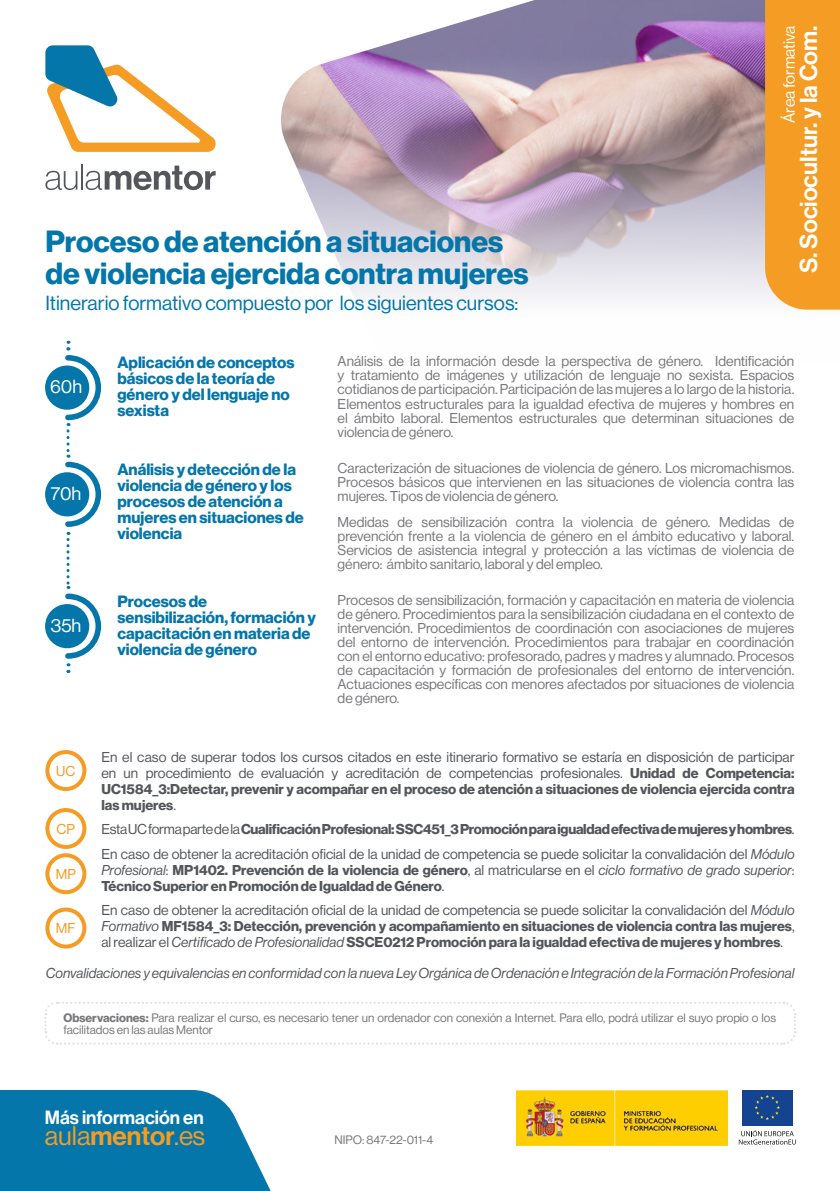
<style>
.page{position:relative;width:840px;height:1191px;background:#fff}
.page>*{position:absolute;margin:0;border:0;box-sizing:border-box;transform-origin:0 0}
.t1{font:700 30px/32px "Neue Haas Display";color:#0476aa}
.t2{font:26.4px "Neue Haas Display";color:#f59c24}
.t3{font:24px "Neue Haas Display Mediu";color:#fff}
.t4{font:20px "Neue Haas Display";color:#0476aa}
.t5{font:18.8px "Neue Haas Display Mediu";color:#fff}
.t6{font:18.6px "Neue Haas Display";color:#fff}
.t7{font:700 16px/16px "Neue Haas Display";color:#0476aa}
.t8{font:16px "Neue Haas Display";color:#fff}
.t9{font:14px/14px "Neue Haas Display";color:#78777b;text-align:justify}
.t10{font:14px/16px "Neue Haas Display";color:#53565a;text-align:justify}
.t11{font:700 14px/16px "Neue Haas Display";color:#53565a}
.t12{font:italic 14px "Neue Haas Display";color:#53565a}
.t13{font:14px "Neue Haas Display";color:#f59c24}
.t14{font:12px/12px "Neue Haas Display";color:#78777b}
.s1{font-weight:700}
.s2{font-style:italic}
.s3{font-weight:400;font-style:italic}
.s4{font-weight:400}
.s5{font-family:"Neue Haas Display Mediu"}
</style>
<div class="page">
<svg style="left:0;top:1090px;width:271px;height:101px;background:#1c83b2"></svg>
<svg style="left:45px;top:171px;width:32px;height:19px"></svg>
<hr style="left:81px;top:164px;width:2px;height:26px;background:#53565a">
<svg style="left:85px;top:166px;width:130px;height:24px"></svg>
<svg style="left:45px;top:45px;width:171px;height:107px"></svg>
<img style="left:281px;top:0;width:483px;height:300px">
<svg style="left:764px;top:0;width:75px;height:310px;background:#f09d31"></svg>
<img style="left:516px;top:1090px;width:211px;height:55px">
<div style="left:741px;top:1090px;width:51px;height:35px;background:#144391"></div>
<svg style="left:754px;top:1095px;width:25px;height:25px"></svg>
<svg style="left:738px;top:1130px;width:57px;height:14px"></svg>
<div style="left:45px;top:365px;width:44px;height:45px;background:#0476aa;border-radius:50%"></div>
<div style="left:45px;top:472px;width:44px;height:44px;background:#0476aa;border-radius:50%"></div>
<div style="left:45px;top:604px;width:44px;height:44px;background:#0476aa;border-radius:50%"></div>
<svg style="left:62px;top:341px;width:40px;height:332px"></svg>
<div style="left:45px;top:750px;width:41px;height:41px;border:4px solid #f59c24;border-radius:50%"></div>
<div style="left:45px;top:808px;width:41px;height:41px;border:4px solid #f59c24;border-radius:50%"></div>
<div style="left:45px;top:853px;width:41px;height:41px;border:4px solid #f59c24;border-radius:50%"></div>
<div style="left:45px;top:907px;width:41px;height:41px;border:4px solid #f59c24;border-radius:50%"></div>
<svg style="left:44px;top:1002px;width:752px;height:43px"></svg>
<h1 class="t1" style="left:45px;top:226px;width:484px">Proceso de atención a situaciones de violencia ejercida contra mujeres</h1>
<h3 class="t4" style="left:45px;top:291px;width:474px">Itinerario formativo compuesto por los siguientes cursos:</h3>
<p class="t8" style="left:779px;top:123px;width:99px;rotate:-90deg">Área formativa</p>
<h3 class="t3" style="left:794px;top:273px;width:249px;rotate:-90deg">S. Sociocultur. y la Com.</h3>
<h3 class="t6" style="left:50px;top:376px;width:34px">60h</h3>
<h3 class="t6" style="left:51px;top:483px;width:32px">70h</h3>
<h3 class="t6" style="left:51px;top:615px;width:32px">35h</h3>
<p class="t7" style="left:117px;top:355px;width:178px">Aplicación de conceptos básicos de la teoría de género y del lenguaje no sexista</p>
<p class="t9" style="left:337px;top:355px;width:458px">Análisis de la información desde la perspectiva de género. Identificación y tratamiento de imágenes y utilización de lenguaje no sexista. Espacios cotidianos de participación. Participación de las mujeres a lo largo de la historia.<br>Elementos estructurales para la igualdad efectiva de mujeres y hombres en el ámbito laboral. Elementos estructurales que determinan situaciones de violencia de género.</p>
<p class="t9" style="left:337px;top:461px;width:458px">Caracterización de situaciones de violencia de género. Los micromachismos.<br>Procesos básicos que intervienen en las situaciones de violencia contra las mujeres. Tipos de violencia de género.</p>
<p class="t9" style="left:337px;top:515px;width:458px">Medidas de sensibilización contra la violencia de género. Medidas de prevención frente a la violencia de género en el ámbito educativo y laboral.<br>Servicios de asistencia integral y protección a las víctimas de violencia de género: ámbito sanitario, laboral y del empleo.</p>
<p class="t7" style="left:117px;top:461px;width:188px">Análisis y detección de la violencia de género y los procesos de atención a mujeres en situaciones de violencia</p>
<p class="t7" style="left:117px;top:593px;width:200px">Procesos de sensibilización, formación y capacitación en materia de violencia de género</p>
<p class="t9" style="left:337px;top:593px;width:458px">Procesos de sensibilización, formación y capacitación en materia de violencia de género. Procedimientos para la sensibilización ciudadana en el contexto de intervención. Procedimientos de coordinación con asociaciones de mujeres del entorno de intervención. Procedimientos para trabajar en coordinación con el entorno educativo: profesorado, padres y madres y alumnado. Procesos de capacitación y formación de profesionales del entorno de intervención.<br>Actuaciones específicas con menores afectados por situaciones de violencia de género.</p>
<p class="t10" style="left:101px;top:748px;width:694px">En el caso de superar todos los cursos citados en este itinerario formativo se estaría en disposición de participar en un procedimiento de evaluación y acreditación de competencias profesionales. <span class="s1">Unidad de Competencia:<br>UC1584_3:Detectar, prevenir y acompañar en el proceso de atención a situaciones de violencia ejercida contra las mujeres</span>.</p>
<p class="t10" style="left:101px;top:817px;width:694px;line-height:24.4px">Esta UC forma parte de la <span class="s1">Cualificación Profesional: SSC451_3 Promoción para igualdad efectiva de mujeres y hombres</span>.<br>En caso de obtener la acreditación oficial de la unidad de competencia se puede solicitar la convalidación del <span class="s2">Módulo</span></p>
<p class="t11" style="left:101px;top:862px;width:694px"><span class="s3">Profesional</span><span class="s4">:</span> MP1402. Prevención de la violencia de género<span class="s4">, al matricularse en el</span> <span class="s3">ciclo formativo de grado superior</span><span class="s4">:<br></span>Técnico Superior en Promoción de Igualdad de Género<span class="s4">.</span></p>
<p class="t11" style="left:101px;top:902px;width:694px;text-align:justify"><span class="s4">En caso de obtener la acreditación oficial de la unidad de competencia se puede solicitar la convalidación del</span> <span class="s3">Módulo Formativo</span> MF1584_3: Detección, prevención y acompañamiento en situaciones de violencia contra las mujeres<span class="s4">, al realizar el</span> <span class="s3">Certificado de Profesionalidad</span> SSCE0212 Promoción para la igualdad efectiva de mujeres y hombres<span class="s4">.</span></p>
<p class="t12" style="left:46px;top:965px;width:749px">Convalidaciones y equivalencias en conformidad con la nueva Ley Orgánica de Ordenación e Integración de la Formación Profesional</p>
<p class="t14" style="left:63px;top:1012px;width:714px"><span class="s1">Observaciones:</span> Para realizar el curso, es necesario tener un ordenador con conexión a Internet. Para ello, podrá utilizar el suyo propio o los facilitados en las aulas Mentor</p>
<p class="t13" style="left:56px;top:763px;width:21px">UC</p>
<p class="t13" style="left:57px;top:821px;width:20px">CP</p>
<p class="t13" style="left:56px;top:866px;width:22px">MP</p>
<p class="t13" style="left:56px;top:920px;width:21px">MF</p>
<h3 class="t5" style="left:45px;top:1106px;width:160px">Más información en</h3>
<h2 class="t2" style="left:45px;top:1121px;width:162px">aula<span class="s5">mentor</span>.es</h2>
<p class="t14" style="left:334px;top:1134px;width:100px">NIPO: 847-22-011-4</p>
</div>
